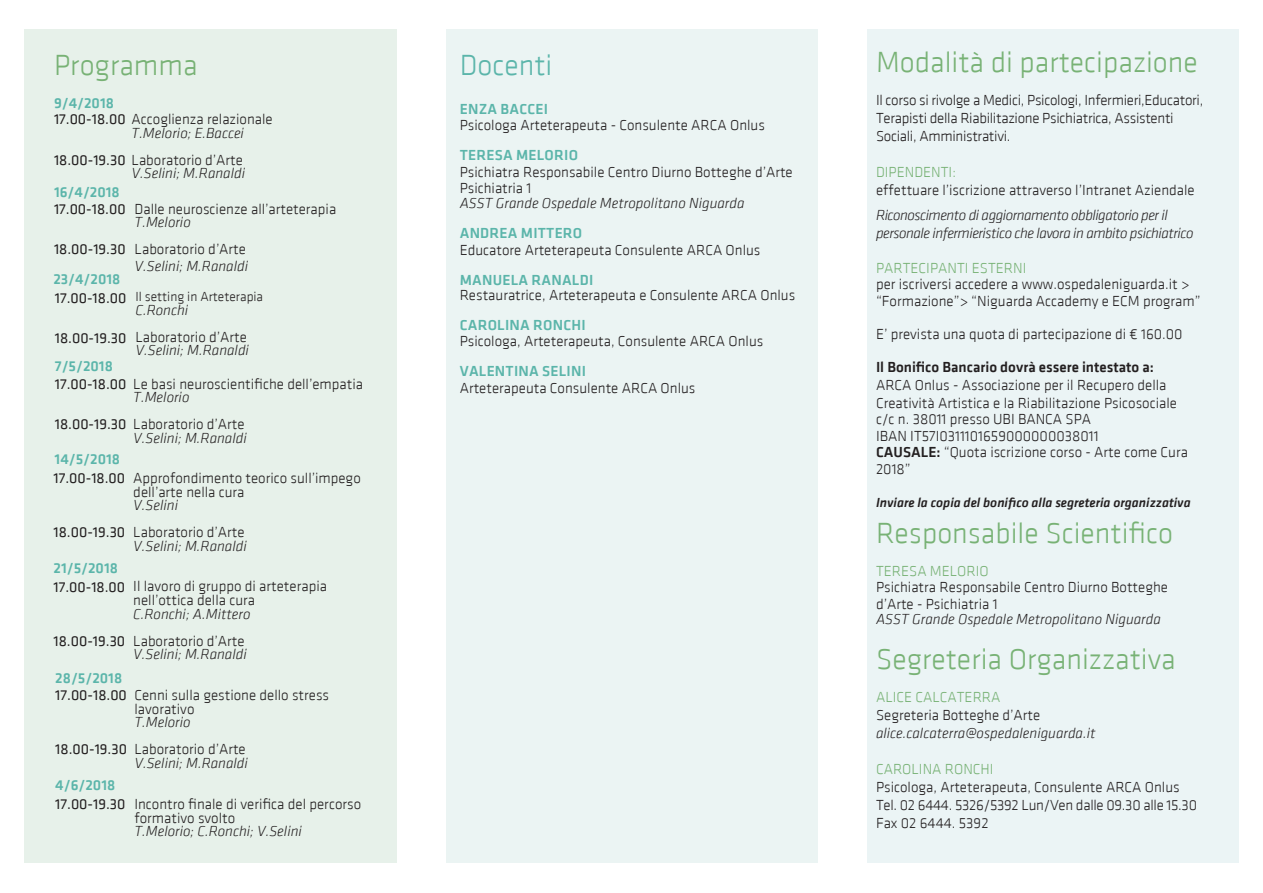
<style>
.page{position:relative;width:1263px;height:893px;background:#fff}
.page>*{position:absolute;margin:0;border:0;box-sizing:border-box;transform-origin:0 0}
.t1{font:300 30px "KLAVIKA";color:#78b275}
.t2{font:300 30px "KLAVIKA";color:#5bb5aa}
.t3{font:300 15px/16.5px "KLAVIKA";color:#231f20}
.t4{font:italic 300 15px "KLAVIKA";color:#231f20}
.t5{font:300 15px/18px "KLAVIKA";letter-spacing:-.02em;color:#231f20}
.t6{font:500 15px "KLAVIKA";letter-spacing:.015em;color:#5bb5aa}
.t7{font:15px "KLAVIKA";color:#231f20}
.t8{font:italic 300 15px "KLAVIKA";letter-spacing:-.03em;color:#231f20}
.t9{font:300 15px "KLAVIKA";color:#78b275}
.t10{font:500 15px "KLAVIKA";color:#231f20}
.t11{font:italic 500 13.5px "KLAVIKA";color:#231f20}
.t12{font:300 13.5px "KLAVIKA";color:#231f20}
.s1{font-weight:400}
.s2{font-weight:500}
</style>
<div class="page">
<div style="left:25px;top:30px;width:372px;height:833px;background:#e7f1ea"></div>
<div style="left:867px;top:30px;width:371px;height:833px;background:#ebf4f5"></div>
<div style="left:446px;top:30px;width:372px;height:833px;background:#ebf4f3"></div>
<p class="t1" style="left:54px;top:49px;width:145px">Programma</p>
<p class="t3" style="left:54px;top:111px;width:220px"><span class="s1">17.00-18.00</span> Accoglienza relazionale</p>
<p class="t3" style="left:54px;top:152px;width:191px"><span class="s1">18.00-19.30</span> Laboratorio d’Arte</p>
<p class="t6" style="left:54px;top:95px;width:61px">9/4/2018</p>
<p class="t4" style="left:132px;top:125px;width:114px">T.Melorio; E.Baccei</p>
<p class="t4" style="left:132px;top:166px;width:115px">V.Selini; M.Ranaldi</p>
<p class="t6" style="left:54px;top:184px;width:67px">16/4/2018</p>
<p class="t7" style="left:54px;top:201px;width:73px">17.00-18.00</p>
<p class="t7" style="left:54px;top:241px;width:73px">18.00-19.30</p>
<p class="t6" style="left:53px;top:271px;width:69px">23/4/2018</p>
<p class="t7" style="left:55px;top:290px;width:73px">17.00-18.00</p>
<p class="t7" style="left:55px;top:330px;width:73px">18.00-19.30</p>
<p class="t6" style="left:55px;top:358px;width:60px">7/5/2018</p>
<p class="t3" style="left:135px;top:200px;width:203px">Dalle neuroscienze all’arteterapia</p>
<p class="t4" style="left:135px;top:214px;width:58px">T.Melorio</p>
<p class="t3" style="left:135px;top:241px;width:113px">Laboratorio d’Arte</p>
<p class="t4" style="left:135px;top:258px;width:115px">V.Selini; M.Ranaldi</p>
<p class="t12" style="left:135px;top:290px;width:129px">Il setting in Arteterapia</p>
<p class="t4" style="left:135px;top:302px;width:54px">C.Ronchi</p>
<p class="t3" style="left:135px;top:328px;width:113px">Laboratorio d’Arte</p>
<p class="t4" style="left:135px;top:342px;width:115px">V.Selini; M.Ranaldi</p>
<p class="t3" style="left:133px;top:376px;width:231px">Le basi neuroscientifiche dell’empatia</p>
<p class="t4" style="left:133px;top:390px;width:58px">T.Melorio</p>
<p class="t4" style="left:133px;top:430px;width:115px">V.Selini; M.Ranaldi</p>
<p class="t7" style="left:55px;top:376px;width:73px">17.00-18.00</p>
<p class="t3" style="left:55px;top:416px;width:191px"><span class="s1">18.00-19.30</span> Laboratorio d’Arte</p>
<p class="t6" style="left:55px;top:451px;width:67px">14/5/2018</p>
<p class="t7" style="left:54px;top:470px;width:73px">17.00-18.00</p>
<p class="t7" style="left:54px;top:524px;width:73px">18.00-19.30</p>
<p class="t6" style="left:54px;top:560px;width:66px">21/5/2018</p>
<p class="t7" style="left:54px;top:579px;width:73px">17.00-18.00</p>
<p class="t7" style="left:54px;top:633px;width:73px">18.00-19.30</p>
<p class="t3" style="left:133px;top:470px;width:229px">Approfondimento teorico sull’impego</p>
<p class="t3" style="left:133px;top:483px;width:113px">dell’arte nella cura</p>
<p class="t4" style="left:133px;top:497px;width:46px">V.Selini</p>
<p class="t3" style="left:133px;top:524px;width:113px">Laboratorio d’Arte</p>
<p class="t4" style="left:133px;top:538px;width:115px">V.Selini; M.Ranaldi</p>
<p class="t3" style="left:133px;top:578px;width:195px">Il lavoro di gruppo di arteterapia</p>
<p class="t3" style="left:133px;top:592px;width:123px">nell’ottica della cura</p>
<p class="t4" style="left:133px;top:606px;width:119px">C.Ronchi; A.Mittero</p>
<p class="t3" style="left:133px;top:632px;width:113px">Laboratorio d’Arte</p>
<p class="t4" style="left:133px;top:646px;width:115px">V.Selini; M.Ranaldi</p>
<p class="t6" style="left:55px;top:670px;width:68px">28/5/2018</p>
<p class="t7" style="left:55px;top:688px;width:73px">17.00-18.00</p>
<p class="t7" style="left:55px;top:742px;width:73px">18.00-19.30</p>
<p class="t3" style="left:134px;top:687px;width:196px">Cenni sulla gestione dello stress</p>
<p class="t3" style="left:134px;top:701px;width:62px">lavorativo</p>
<p class="t4" style="left:134px;top:715px;width:58px">T.Melorio</p>
<p class="t3" style="left:134px;top:741px;width:113px">Laboratorio d’Arte</p>
<p class="t4" style="left:134px;top:755px;width:115px">V.Selini; M.Ranaldi</p>
<p class="t6" style="left:55px;top:777px;width:62px">4/6/2018</p>
<p class="t7" style="left:55px;top:796px;width:72px">17.00-19.30</p>
<p class="t3" style="left:134px;top:796px;width:228px">Incontro finale di verifica del percorso</p>
<p class="t3" style="left:134px;top:809px;width:102px">formativo svolto</p>
<p class="t4" style="left:134px;top:823px;width:169px">T.Melorio; C.Ronchi; V.Selini</p>
<p class="t2" style="left:460px;top:49px;width:94px">Docenti</p>
<p class="t6" style="left:460px;top:101px;width:90px">ENZA BACCEI</p>
<p class="t3" style="left:460px;top:117px;width:307px">Psicologa Arteterapeuta - Consulente ARCA Onlus</p>
<p class="t6" style="left:460px;top:147px;width:120px">TERESA MELORIO</p>
<p class="t3" style="left:460px;top:164px;width:335px">Psichiatra Responsabile Centro Diurno Botteghe d’Arte</p>
<p class="t3" style="left:460px;top:180px;width:73px">Psichiatria 1</p>
<p class="t4" style="left:460px;top:195px;width:286px">ASST Grande Ospedale Metropolitano Niguarda</p>
<p class="t6" style="left:460px;top:225px;width:124px">ANDREA MITTERO</p>
<p class="t3" style="left:460px;top:242px;width:302px">Educatore Arteterapeuta Consulente ARCA Onlus</p>
<p class="t6" style="left:460px;top:272px;width:135px">MANUELA RANALDI</p>
<p class="t3" style="left:460px;top:287px;width:337px">Restauratrice, Arteterapeuta e Consulente ARCA Onlus</p>
<p class="t6" style="left:460px;top:317px;width:127px">CAROLINA RONCHI</p>
<p class="t3" style="left:460px;top:333px;width:305px">Psicologa, Arteterapeuta, Consulente ARCA Onlus</p>
<p class="t6" style="left:460px;top:363px;width:128px">VALENTINA SELINI</p>
<p class="t3" style="left:460px;top:380px;width:237px">Arteterapeuta Consulente ARCA Onlus</p>
<p class="t1" style="left:876px;top:46px;width:323px">Modalità di partecipazione</p>
<p class="t5" style="left:876px;top:91px;width:329px">Il corso si rivolge a Medici, Psicologi, Infermieri,Educatori,<br>Terapisti della Riabilitazione Psichiatrica, Assistenti<br>Sociali, Amministrativi.</p>
<p class="t9" style="left:876px;top:164px;width:81px">DIPENDENTI:</p>
<p class="t3" style="left:876px;top:182px;width:320px">effettuare l’iscrizione attraverso l’Intranet Aziendale</p>
<p class="t8" style="left:876px;top:208px;width:293px">Riconoscimento di aggiornamento obbligatorio per il</p>
<p class="t8" style="left:876px;top:226px;width:319px">personale infermieristico che lavora in ambito psichiatrico</p>
<p class="t9" style="left:876px;top:260px;width:152px">PARTECIPANTI ESTERNI</p>
<p class="t3" style="left:876px;top:276px;width:326px">per iscriversi accedere a www.ospedaleniguarda.it &gt; “Formazione”&gt; “Niguarda Accademy e ECM program”</p>
<p class="t3" style="left:876px;top:326px;width:308px">E’ prevista una quota di partecipazione di € 160.00</p>
<p class="t10" style="left:876px;top:359px;width:279px">Il Bonifico Bancario dovrà essere intestato a:</p>
<p class="t3" style="left:876px;top:377px;width:292px">ARCA Onlus - Associazione per il Recupero della</p>
<p class="t3" style="left:876px;top:395px;width:302px">Creatività Artistica e la Riabilitazione Psicosociale</p>
<p class="t3" style="left:876px;top:411px;width:217px">c/c n. 38011 presso UBI BANCA SPA</p>
<p class="t3" style="left:876px;top:428px;width:224px">IBAN IT57I0311101659000000038011</p>
<p class="t3" style="left:876px;top:444px;width:313px"><span class="s2">CAUSALE:</span> “Quota iscrizione corso - Arte come Cura<br>2018”</p>
<p class="t11" style="left:876px;top:495px;width:316px">Inviare la copia del bonifico alla segreteria organizzativa</p>
<p class="t1" style="left:876px;top:517px;width:298px">Responsabile Scientifico</p>
<p class="t9" style="left:876px;top:563px;width:114px">TERESA MELORIO</p>
<p class="t3" style="left:876px;top:579px;width:294px">Psichiatra Responsabile Centro Diurno Botteghe d’Arte - Psichiatria 1</p>
<p class="t4" style="left:876px;top:611px;width:286px">ASST Grande Ospedale Metropolitano Niguarda</p>
<p class="t1" style="left:876px;top:643px;width:301px">Segreteria Organizzativa</p>
<p class="t9" style="left:876px;top:689px;width:126px">ALICE CALCATERRA</p>
<p class="t3" style="left:876px;top:707px;width:166px">Segreteria Botteghe d’Arte</p>
<p class="t4" style="left:876px;top:725px;width:221px">alice.calcaterra@ospedaleniguarda.it</p>
<p class="t9" style="left:876px;top:761px;width:119px">CAROLINA RONCHI</p>
<p class="t3" style="left:876px;top:779px;width:305px">Psicologa, Arteterapeuta, Consulente ARCA Onlus</p>
<p class="t5" style="left:876px;top:796px;width:323px">Tel. 02 6444. 5326/5392 Lun/Ven dalle 09.30 alle 15.30</p>
<p class="t3" style="left:876px;top:815px;width:114px">Fax 02 6444. 5392</p>
</div>
